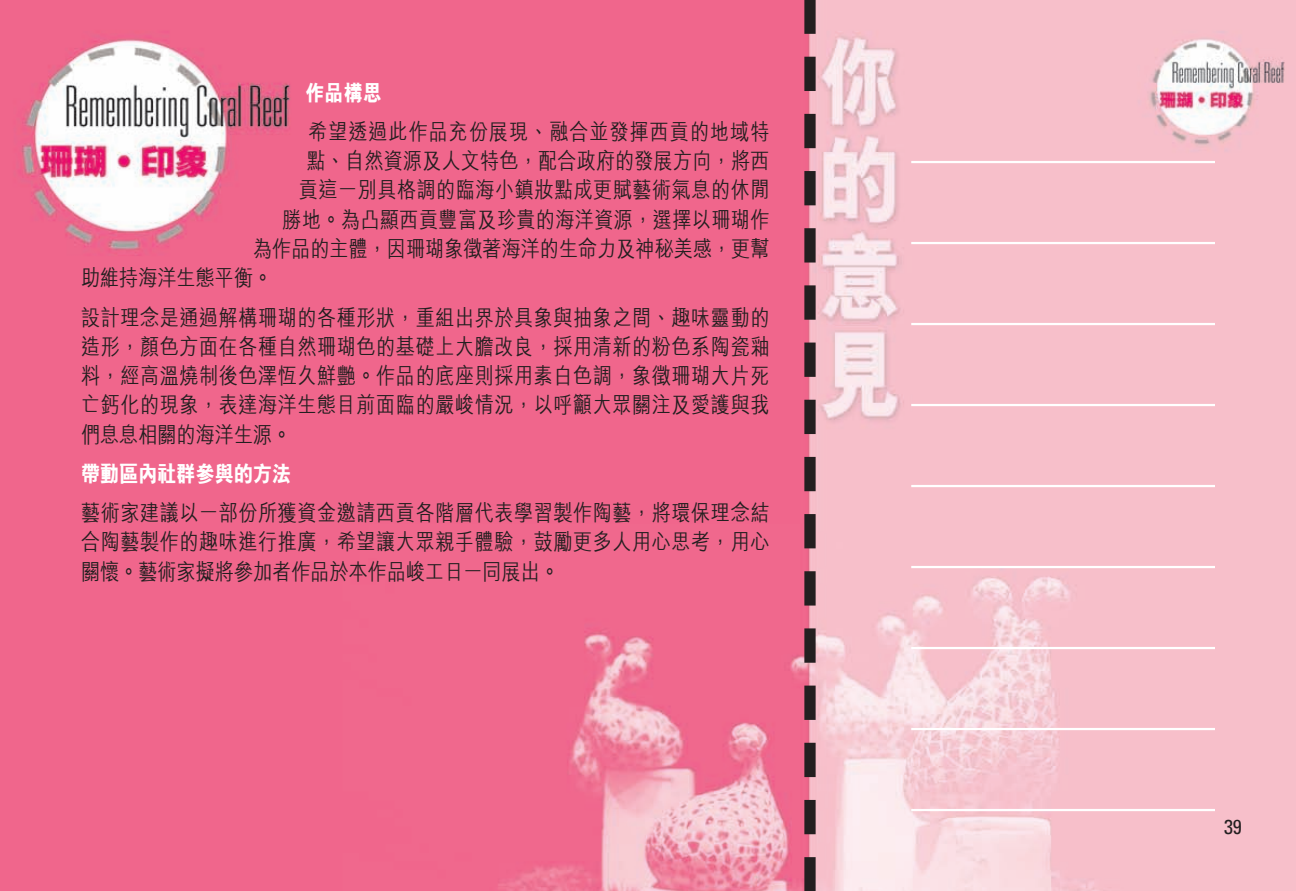
<style>
.page{position:relative;width:1296px;height:891px;background:#fff}
.page>*{position:absolute;margin:0;border:0;box-sizing:border-box;transform-origin:0 0}
.t1{font:500 22.5px/29.2px "M Hei";letter-spacing:.02em;color:#231f20;text-align:justify;scale:.85 1}
.t2{font:500 22.5px "M Hei";color:#231f20;scale:.85 1}
.t3{font:500 22.5px "M Hei";letter-spacing:.05em;color:#231f20;scale:.85 1}
.t4{font:800 22.5px "M Hei";color:#fff;scale:.85 1}
.t5{font:condensed 20.25px "Univers";color:#231f20}
</style>
<div class="page">
<img style="left:0;top:0;width:1296px;height:891px">
<svg style="left:804px;top:34px;width:12px;height:823px;background:#80515d"></svg>
<div style="left:804px;top:0;width:12px;height:34px;background:#231f20"></div>
<div style="left:804px;top:857px;width:12px;height:34px;background:#231f20"></div>
<hr style="left:911px;top:161px;width:304px;height:2px;background:#fff">
<hr style="left:911px;top:242px;width:304px;height:2px;background:#fff">
<hr style="left:911px;top:323px;width:304px;height:2px;background:#fff">
<hr style="left:911px;top:404px;width:304px;height:2px;background:#fff">
<hr style="left:911px;top:485px;width:304px;height:2px;background:#fff">
<hr style="left:911px;top:566px;width:304px;height:2px;background:#fff">
<hr style="left:911px;top:647px;width:304px;height:2px;background:#fff">
<hr style="left:911px;top:728px;width:304px;height:2px;background:#fff">
<hr style="left:911px;top:809px;width:304px;height:2px;background:#fff">
<p class="t4" style="left:305px;top:81px;width:91px">作品構思</p>
<p class="t3" style="left:308px;top:120px;width:544px">希望透過此作品充份展現、融合並發揮西貢的地域特</p>
<p class="t1" style="left:307px;top:146px;width:546px">點、自然資源及人文特色，配合政府的發展方向，將西</p>
<p class="t1" style="left:299px;top:175px;width:555px">貢這一別具格調的臨海小鎮妝點成更賦藝術氣息的休閒</p>
<p class="t1" style="left:283px;top:205px;width:574px">勝地。為凸顯西貢豐富及珍貴的海洋資源，選擇以珊瑚作</p>
<p class="t2" style="left:253px;top:237px;width:609px">為作品的主體，因珊瑚象徵著海洋的生命力及神秘美感，更幫</p>
<p class="t2" style="left:81px;top:267px;width:226px">助維持海洋生態平衡。</p>
<p class="t1" style="left:81px;top:302px;width:811px">設計理念是通過解構珊瑚的各種形狀，重組出界於具象與抽象之間、趣味靈動的造形，顏色方面在各種自然珊瑚色的基礎上大膽改良，採用清新的粉色系陶瓷釉料，經高溫燒制後色澤恆久鮮艷。作品的底座則採用素白色調，象徵珊瑚大片死亡鈣化的現象，表達海洋生態目前面臨的嚴峻情況，以呼籲大眾關注及愛護與我們息息相關的海洋生源。</p>
<p class="t4" style="left:81px;top:462px;width:249px">帶動區內社群參與的方法</p>
<p class="t1" style="left:81px;top:498px;width:811px">藝術家建議以一部份所獲資金邀請西貢各階層代表學習製作陶藝，將環保理念結合陶藝製作的趣味進行推廣，希望讓大眾親手體驗，鼓勵更多人用心思考，用心關懷。藝術家擬將參加者作品於本作品峻工日一同展出。</p>
<p class="t5" style="left:1224px;top:819px;width:19px">39</p>
</div>
